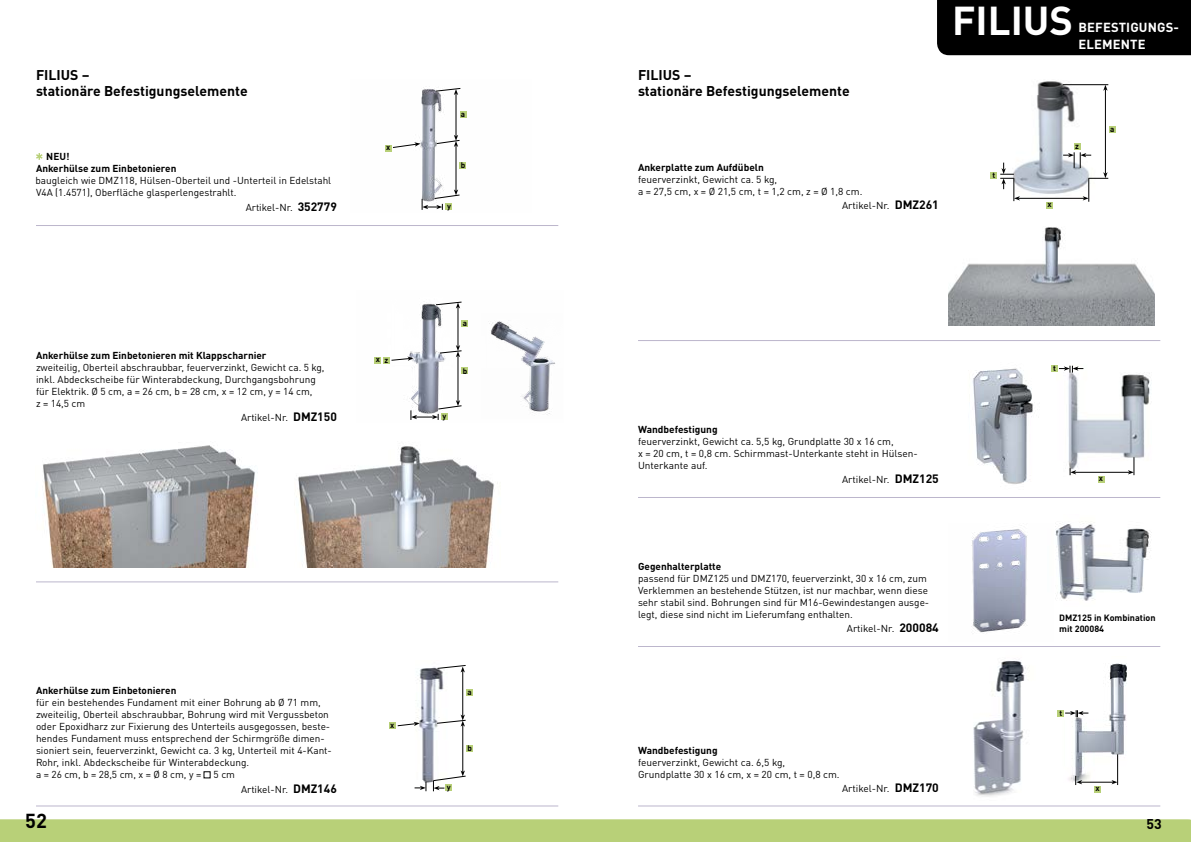
<style>
.page{position:relative;width:1191px;height:842px;background:#fff}
.page>*{position:absolute;margin:0;border:0;box-sizing:border-box;transform-origin:0 0}
.t1{font:700 39.8px "DINOT";color:#fff}
.t2{font:700 20px "DINOT";color:#000}
.t3{font:700 14px/16px "DINOT";color:#000}
.t4{font:700 13px/17px "DINOT";letter-spacing:.01em;color:#fff}
.t5{font:10px/12px "DINOT";color:#000}
.t6{font:700 10px/12px "DINOT";color:#000}
.t7{font:700 9px/10.8px "DINOT";color:#000}
.t8{font:700 8px "DINOT";color:#000}
.s1{font-weight:700;font-size:12px}
</style>
<div class="page">
<div style="left:0;top:819px;width:1191px;height:23px;background:#b8d078"></div>
<img style="left:397px;top:667px;width:68px;height:125px">
<hr style="left:462px;top:725px;width:1px;height:47px;background:#000">
<div style="left:389px;top:722px;width:7px;height:7px;background:#b8d078"></div>
<div style="left:466px;top:689px;width:7px;height:7px;background:#b8d078"></div>
<div style="left:466px;top:745px;width:7px;height:7px;background:#b8d078"></div>
<svg style="left:397px;top:722px;width:23px;height:4px"></svg>
<svg style="left:414px;top:782px;width:13px;height:9px"></svg>
<svg style="left:433px;top:770px;width:33px;height:21px"></svg>
<hr style="left:462px;top:671px;width:1px;height:45px;background:#000">
<svg style="left:437px;top:665px;width:29px;height:7px"></svg>
<svg style="left:437px;top:714px;width:29px;height:13px"></svg>
<img style="left:407px;top:301px;width:55px;height:119px">
<img style="left:489px;top:321px;width:66px;height:94px">
<hr style="left:458px;top:356px;width:1px;height:46px;background:#000">
<div style="left:461px;top:320px;width:7px;height:7px;background:#b8d078"></div>
<div style="left:461px;top:367px;width:7px;height:7px;background:#b8d078"></div>
<hr style="left:458px;top:307px;width:1px;height:40px;background:#000">
<svg style="left:439px;top:345px;width:23px;height:12px"></svg>
<svg style="left:436px;top:302px;width:26px;height:6px"></svg>
<div style="left:383px;top:357px;width:7px;height:7px;background:#b8d078"></div>
<svg style="left:391px;top:357px;width:22px;height:4px"></svg>
<div style="left:374px;top:357px;width:7px;height:7px;background:#b8d078"></div>
<svg style="left:411px;top:400px;width:51px;height:20px"></svg>
<img style="left:296px;top:446px;width:202px;height:121px">
<img style="left:391px;top:87px;width:76px;height:123px">
<hr style="left:456px;top:145px;width:1px;height:46px;background:#000">
<div style="left:385px;top:145px;width:6px;height:7px;background:#b8d078"></div>
<div style="left:459px;top:111px;width:7px;height:7px;background:#b8d078"></div>
<div style="left:459px;top:162px;width:7px;height:7px;background:#b8d078"></div>
<hr style="left:456px;top:93px;width:1px;height:43px;background:#000">
<svg style="left:436px;top:135px;width:24px;height:12px"></svg>
<svg style="left:422px;top:189px;width:38px;height:21px"></svg>
<svg style="left:393px;top:142px;width:27px;height:6px"></svg>
<svg style="left:36px;top:153px;width:7px;height:7px"></svg>
<img style="left:43px;top:445px;width:215px;height:122px">
<svg style="left:436px;top:88px;width:24px;height:7px"></svg>
<hr style="left:36px;top:225px;width:522px;height:1px;background:#bcb6cc">
<hr style="left:36px;top:582px;width:522px;height:1px;background:#bcb6cc">
<hr style="left:36px;top:806px;width:522px;height:1px;background:#bcb6cc">
<img style="left:1068px;top:663px;width:59px;height:130px">
<img style="left:973px;top:661px;width:53px;height:136px">
<div style="left:1057px;top:710px;width:7px;height:7px;background:#b8d078"></div>
<svg style="left:1065px;top:710px;width:23px;height:7px"></svg>
<hr style="left:1080px;top:782px;width:33px;height:1px;background:#000">
<svg style="left:1111px;top:780px;width:6px;height:4px"></svg>
<div style="left:1094px;top:786px;width:7px;height:6px;background:#b8d078"></div>
<svg style="left:1075px;top:776px;width:7px;height:9px"></svg>
<hr style="left:1117px;top:754px;width:1px;height:31px;background:#000">
<img style="left:1055px;top:524px;width:97px;height:77px">
<img style="left:971px;top:529px;width:56px;height:104px">
<img style="left:1068px;top:365px;width:83px;height:118px">
<img style="left:972px;top:368px;width:61px;height:116px">
<div style="left:1051px;top:365px;width:7px;height:7px;background:#b8d078"></div>
<svg style="left:1059px;top:366px;width:24px;height:7px"></svg>
<hr style="left:1074px;top:472px;width:55px;height:1px;background:#000">
<div style="left:1097px;top:476px;width:7px;height:7px;background:#b8d078"></div>
<svg style="left:1070px;top:468px;width:6px;height:7px"></svg>
<svg style="left:1127px;top:457px;width:7px;height:18px"></svg>
<img style="left:1003px;top:81px;width:113px;height:121px">
<div style="left:1073px;top:143px;width:7px;height:7px;background:#b8d078"></div>
<div style="left:990px;top:172px;width:7px;height:7px;background:#b8d078"></div>
<div style="left:1108px;top:126px;width:7px;height:7px;background:#b8d078"></div>
<hr style="left:1062px;top:85px;width:46px;height:1px;background:#000">
<hr style="left:1105px;top:89px;width:1px;height:85px;background:#000">
<svg style="left:1103px;top:85px;width:4px;height:6px"></svg>
<hr style="left:1018px;top:198px;width:66px;height:1px;background:#000">
<div style="left:1046px;top:202px;width:7px;height:7px;background:#b8d078"></div>
<svg style="left:1000px;top:163px;width:20px;height:38px"></svg>
<svg style="left:1063px;top:152px;width:45px;height:50px"></svg>
<img style="left:948px;top:227px;width:207px;height:99px">
<hr style="left:638px;top:340px;width:522px;height:1px;background:#bcb6cc">
<hr style="left:638px;top:497px;width:522px;height:1px;background:#bcb6cc">
<hr style="left:638px;top:646px;width:522px;height:1px;background:#bcb6cc">
<hr style="left:638px;top:806px;width:522px;height:1px;background:#bcb6cc">
<div style="left:937px;top:0;width:254px;height:55px;background:#000"></div>
<h3 class="t3" style="left:36px;top:66px;width:213px">FILIUS –<br>stationäre Befestigungselemente</h3>
<p class="t6" style="left:36px;top:150px;width:142px;text-indent:10px">NEU!<br>Ankerhülse zum Einbetonieren</p>
<p class="t5" style="left:35px;top:174px;width:297px">baugleich wie DMZ118, Hülsen-Oberteil und -Unterteil in Edelstahl<br>V4A (1.4571), Oberfläche glasperlengestrahlt.</p>
<p class="t5" style="left:246px;top:200px;width:93px">Artikel-Nr. <span class="s1">352779</span></p>
<p class="t8" style="left:386px;top:141px;width:6px">x</p>
<p class="t6" style="left:36px;top:349px;width:232px">Ankerhülse zum Einbetonieren mit Klappscharnier</p>
<p class="t5" style="left:36px;top:361px;width:290px">zweiteilig, Oberteil abschraubbar, feuerverzinkt, Gewicht ca. 5 kg, inkl. Abdeckscheibe für Winterabdeckung, Durchgangsbohrung für Elektrik. Ø 5 cm, a = 26 cm, b = 28 cm, x = 12 cm, y = 14 cm,<br>z = 14,5 cm</p>
<p class="t5" style="left:241px;top:411px;width:97px">Artikel-Nr. <span class="s1">DMZ150</span></p>
<p class="t8" style="left:376px;top:353px;width:14px">x z</p>
<p class="t8" style="left:461px;top:107px;width:6px">a</p>
<p class="t8" style="left:461px;top:159px;width:6px">b</p>
<p class="t8" style="left:447px;top:200px;width:5px">y</p>
<p class="t8" style="left:463px;top:317px;width:6px">a</p>
<p class="t8" style="left:442px;top:410px;width:5px">y</p>
<p class="t8" style="left:463px;top:364px;width:6px">b</p>
<p class="t6" style="left:36px;top:684px;width:142px">Ankerhülse zum Einbetonieren</p>
<p class="t5" style="left:36px;top:696px;width:297px">für ein bestehendes Fundament mit einer Bohrung ab Ø 71 mm, zweiteilig, Oberteil abschraubbar, Bohrung wird mit Vergussbeton oder Epoxidharz zur Fixierung des Unterteils ausgegossen, beste&shy;hendes Fundament muss entsprechend der Schirmgröße dimen&shy;sioniert sein, feuerverzinkt, Gewicht ca. 3 kg, Unterteil mit 4-Kant-Rohr, inkl. Abdeckscheibe für Winterabdeckung.<br>a = 26 cm, b = 28,5 cm, x = Ø 8 cm, y = 5 cm</p>
<p class="t5" style="left:241px;top:782px;width:97px">Artikel-Nr. <span class="s1">DMZ146</span></p>
<p class="t8" style="left:390px;top:719px;width:6px">x</p>
<p class="t8" style="left:467px;top:686px;width:6px">a</p>
<p class="t8" style="left:447px;top:780px;width:5px">y</p>
<p class="t8" style="left:467px;top:742px;width:6px">b</p>
<h3 class="t3" style="left:638px;top:66px;width:213px">FILIUS –<br>stationäre Befestigungselemente</h3>
<p class="t6" style="left:638px;top:160px;width:127px">Ankerplatte zum Aufdübeln</p>
<p class="t5" style="left:638px;top:172px;width:226px">feuerverzinkt, Gewicht ca. 5 kg,<br>a = 27,5 cm, x = Ø 21,5 cm, t = 1,2 cm, z = Ø 1,8 cm.</p>
<p class="t5" style="left:842px;top:199px;width:98px">Artikel-Nr. <span class="s1">DMZ261</span></p>
<h1 class="t1" style="left:952px;top:-11px;width:122px">FILIUS</h1>
<h3 class="t4" style="left:1078px;top:18px;width:102px">BEFESTIGUNGS-<br>ELEMENTE</h3>
<p class="t8" style="left:1110px;top:123px;width:6px">a</p>
<p class="t8" style="left:992px;top:169px;width:4px">t</p>
<p class="t8" style="left:1047px;top:198px;width:6px">x</p>
<p class="t8" style="left:1075px;top:140px;width:5px">z</p>
<p class="t6" style="left:638px;top:422px;width:81px">Wandbefestigung</p>
<p class="t5" style="left:638px;top:434px;width:281px">feuerverzinkt, Gewicht ca. 5,5 kg, Grundplatte 30 x 16 cm,<br>x = 20 cm, t = 0,8 cm. Schirmmast-Unterkante steht in Hülsen-<br>Unterkante auf.</p>
<p class="t5" style="left:842px;top:473px;width:98px">Artikel-Nr. <span class="s1">DMZ125</span></p>
<p class="t6" style="left:638px;top:559px;width:85px">Gegenhalterplatte</p>
<p class="t5" style="left:638px;top:571px;width:293px">passend für DMZ125 und DMZ170, feuerverzinkt, 30 x 16 cm, zum Verklemmen an bestehende Stützen, ist nur machbar, wenn diese sehr stabil sind. Bohrungen sind für M16-Gewindestangen ausge&shy;legt, diese sind nicht im Lieferumfang enthalten.</p>
<p class="t5" style="left:847px;top:622px;width:94px">Artikel-Nr. <span class="s1">200084</span></p>
<p class="t6" style="left:638px;top:744px;width:81px">Wandbefestigung</p>
<p class="t5" style="left:638px;top:756px;width:203px">feuerverzinkt, Gewicht ca. 6,5 kg,<br>Grundplatte 30 x 16 cm, x = 20 cm, t = 0,8 cm.</p>
<p class="t5" style="left:842px;top:782px;width:98px">Artikel-Nr. <span class="s1">DMZ170</span></p>
<p class="t8" style="left:1053px;top:362px;width:4px">t</p>
<p class="t8" style="left:1099px;top:472px;width:6px">x</p>
<p class="t7" style="left:1059px;top:612px;width:98px">DMZ125 in Kombination mit 200084</p>
<p class="t8" style="left:1059px;top:707px;width:4px">t</p>
<p class="t8" style="left:1095px;top:782px;width:6px">x</p>
<h2 class="t2" style="left:25px;top:805px;width:23px">52</h2>
<h3 class="t3" style="left:1146px;top:815px;width:17px">53</h3>
</div>
